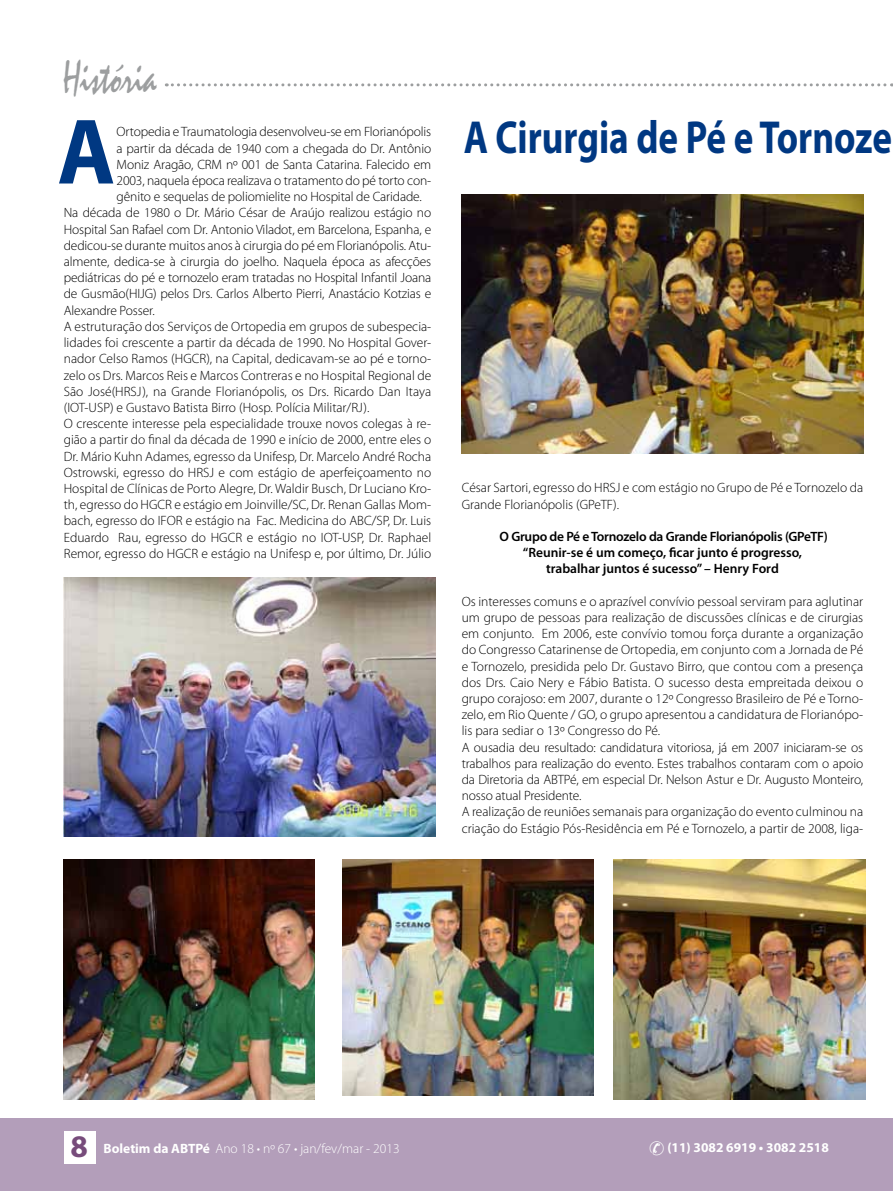
<style>
.page{position:relative;width:893px;height:1191px;background:#fff}
.page>*{position:absolute;margin:0;border:0;box-sizing:border-box;transform-origin:0 0}
.t1{font:700 93.9px "Myriad Pro";color:#003882;scale:.94 1}
.t2{font:700 46.5px "Myriad Pro";color:#003882;scale:.8 1}
.t3{font:46.5px "Mistral";color:#9c9e9f;scale:.7 1}
.t4{font:700 31.5px "Myriad Pro";color:#774c7b}
.t5{font:300 13.5px/16.2px "Myriad Pro";color:#000}
.t6{font:600 13.5px/16.2px "Myriad Pro";letter-spacing:-.005em;color:#000;text-align:center}
.t7{font:300 13.5px "Myriad Pro";color:#fff}
.t8{font:700 13.5px "Myriad Pro";color:#fff}
.s1{font-weight:700}
</style>
<div class="page">
<div style="left:0;top:1119px;width:893px;height:72px;background:#b39eba"></div>
<div style="left:64px;top:1131px;width:31px;height:32px;background:#fff"></div>
<svg style="left:166px;top:83px;width:726px;height:3px"></svg>
<img style="left:64px;top:577px;width:372px;height:259px">
<img style="left:64px;top:859px;width:251px;height:240px">
<img style="left:342px;top:859px;width:251px;height:236px">
<img style="left:614px;top:859px;width:251px;height:240px">
<img style="left:461px;top:194px;width:402px;height:260px">
<h2 class="t3" style="left:64px;top:50px;width:134px">História</h2>
<p class="t5" style="left:117px;top:124px;width:316px">Ortopedia e Traumatologia desenvolveu-se em Florianópolis</p>
<p class="t5" style="left:117px;top:140px;width:316px">a partir da década de 1940 com a chegada do Dr. Antônio</p>
<p class="t5" style="left:117px;top:156px;width:316px">Moniz Aragão, CRM nº 001 de Santa Catarina. Falecido em</p>
<p class="t5" style="left:117px;top:172px;width:316px">2003, naquela época realizava o tratamento do pé torto con-</p>
<p class="t5" style="left:117px;top:188px;width:307px">gênito e sequelas de poliomielite no Hospital de Caridade.</p>
<p class="t5" style="left:64px;top:205px;width:369px">Na década de 1980 o Dr. Mário César de Araújo realizou estágio no</p>
<p class="t5" style="left:64px;top:221px;width:369px">Hospital San Rafael com Dr. Antonio Viladot, em Barcelona, Espanha, e</p>
<p class="t5" style="left:64px;top:237px;width:369px">dedicou-se durante muitos anos à cirurgia do pé em Florianópolis. Atu-</p>
<p class="t5" style="left:64px;top:253px;width:369px">almente, dedica-se à cirurgia do joelho. Naquela época as afecções</p>
<p class="t5" style="left:64px;top:269px;width:369px">pediátricas do pé e tornozelo eram tratadas no Hospital Infantil Joana</p>
<p class="t5" style="left:64px;top:286px;width:369px">de Gusmão(HIJG) pelos Drs. Carlos Alberto Pierri, Anastácio Kotzias e</p>
<p class="t5" style="left:64px;top:302px;width:92px">Alexandre Posser.</p>
<p class="t5" style="left:64px;top:318px;width:369px">A estruturação dos Serviços de Ortopedia em grupos de subespecia-</p>
<p class="t5" style="left:64px;top:334px;width:369px">lidades foi crescente a partir da década de 1990. No Hospital Gover-</p>
<p class="t5" style="left:64px;top:350px;width:369px">nador Celso Ramos (HGCR), na Capital, dedicavam-se ao pé e torno-</p>
<p class="t5" style="left:64px;top:367px;width:369px">zelo os Drs. Marcos Reis e Marcos Contreras e no Hospital Regional de</p>
<p class="t5" style="left:64px;top:383px;width:369px">São José(HRSJ), na Grande Florianópolis, os Drs. Ricardo Dan Itaya</p>
<p class="t5" style="left:64px;top:399px;width:307px">(IOT-USP) e Gustavo Batista Birro (Hosp. Polícia Militar/RJ).</p>
<p class="t5" style="left:64px;top:415px;width:369px">O crescente interesse pela especialidade trouxe novos colegas à re-</p>
<p class="t5" style="left:64px;top:431px;width:369px">gião a partir do final da década de 1990 e início de 2000, entre eles o</p>
<p class="t5" style="left:64px;top:448px;width:369px">Dr. Mário Kuhn Adames, egresso da Unifesp, Dr. Marcelo André Rocha</p>
<p class="t5" style="left:64px;top:464px;width:369px">Ostrowski, egresso do HRSJ e com estágio de aperfeiçoamento no</p>
<p class="t5" style="left:64px;top:480px;width:369px">Hospital de Clínicas de Porto Alegre, Dr. Waldir Busch, Dr Luciano Kro-</p>
<p class="t5" style="left:64px;top:496px;width:369px">th, egresso do HGCR e estágio em Joinville/SC, Dr. Renan Gallas Mom-</p>
<p class="t5" style="left:64px;top:512px;width:369px">bach, egresso do IFOR e estágio na Fac. Medicina do ABC/SP, Dr. Luis</p>
<p class="t5" style="left:64px;top:529px;width:369px">Eduardo Rau, egresso do HGCR e estágio no IOT-USP, Dr. Raphael</p>
<p class="t5" style="left:64px;top:545px;width:369px">Remor, egresso do HGCR e estágio na Unifesp e, por último, Dr. Júlio</p>
<h1 class="t1" style="left:57px;top:91px;width:63px">A</h1>
<h2 class="t2" style="left:464px;top:107px;width:537px">A Cirurgia de Pé e Tornoze</h2>
<p class="t5" style="left:462px;top:479px;width:403px">César Sartori, egresso do HRSJ e com estágio no Grupo de Pé e Tornozelo da<br>Grande Florianópolis (GPeTF).</p>
<p class="t6" style="left:500px;top:528px;width:330px">O Grupo de Pé e Tornozelo da Grande Florianópolis (GPeTF) “Reunir-se é um começo, ficar junto é progresso, trabalhar juntos é sucesso” – Henry Ford</p>
<p class="t5" style="left:462px;top:593px;width:403px">Os interesses comuns e o aprazível convívio pessoal serviram para aglutinar um grupo de pessoas para realização de discussões clínicas e de cirurgias em conjunto. Em 2006, este convívio tomou força durante a organização do Congresso Catarinense de Ortopedia, em conjunto com a Jornada de Pé e Tornozelo, presidida pelo Dr. Gustavo Birro, que contou com a presença dos Drs. Caio Nery e Fábio Batista. O sucesso desta empreitada deixou o grupo corajoso: em 2007, durante o 12º Congresso Brasileiro de Pé e Torno&shy;zelo, em Rio Quente / GO, o grupo apresentou a candidatura de Florianópo&shy;lis para sediar o 13º Congresso do Pé.<br>A ousadia deu resultado: candidatura vitoriosa, já em 2007 iniciaram-se os trabalhos para realização do evento. Estes trabalhos contaram com o apoio da Diretoria da ABTPé, em especial Dr. Nelson Astur e Dr. Augusto Monteiro, nosso atual Presidente.<br>A realização de reuniões semanais para organização do evento culminou na criação do Estágio Pós-Residência em Pé e Tornozelo, a partir de 2008, liga-</p>
<h3 class="t4" style="left:71px;top:1126px;width:19px">8</h3>
<p class="t7" style="left:103px;top:1140px;width:298px"><span class="s1">Boletim da ABTPé</span> Ano 18 • nº 67 • jan/fev/mar - 2013</p>
<p class="t8" style="left:667px;top:1138px;width:163px">(11) 3082 6919 • 3082 2518</p>
</div>
